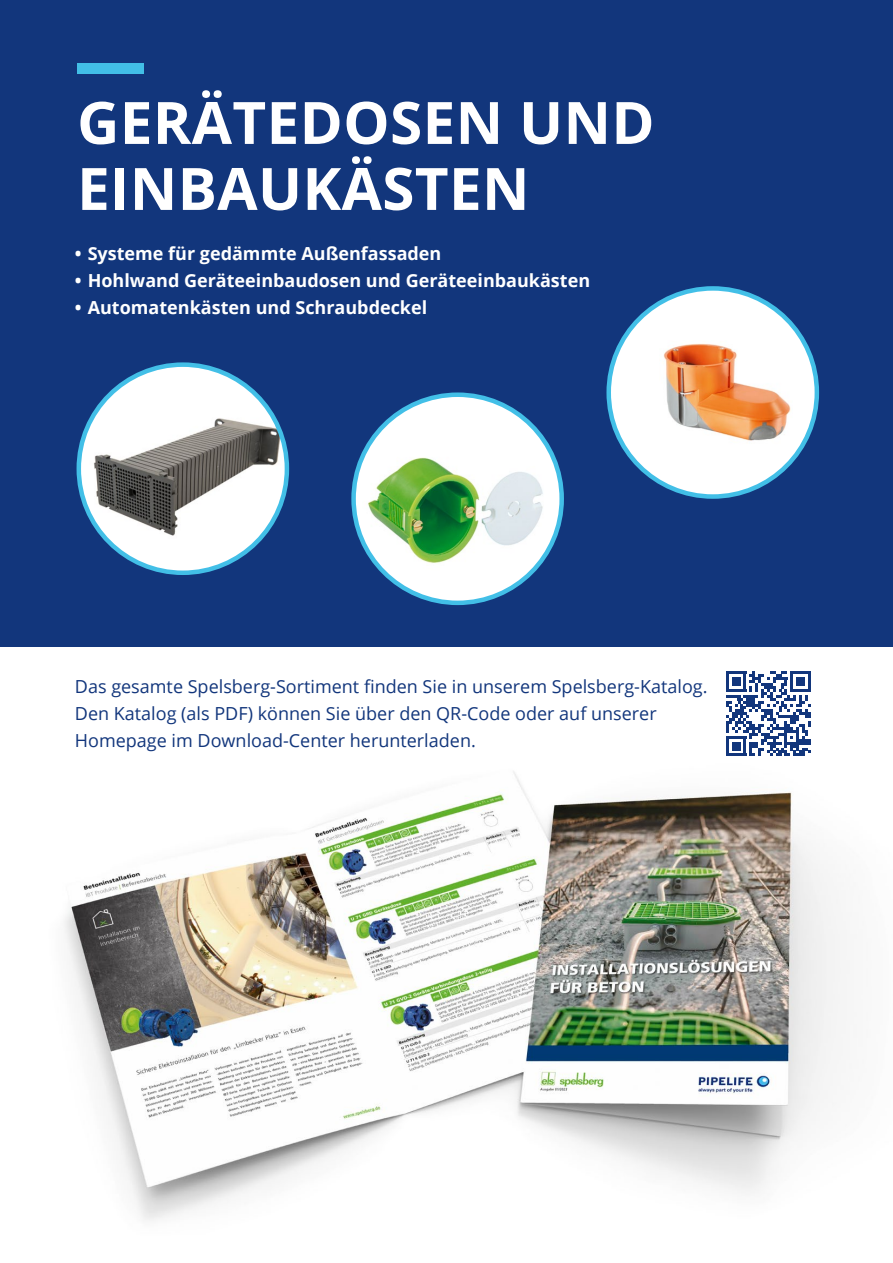
<style>
.page{position:relative;width:893px;height:1263px;background:#fff}
.page>*{position:absolute;margin:0;border:0;box-sizing:border-box;transform-origin:0 0}
.t1{font:700 58.5px/66px "Open Sans";letter-spacing:.005em;color:#fff}
.t2{font:18px/27px "Open Sans";color:#12367c}
.t3{font:700 18px "Open Sans";color:#fff}
</style>
<div class="page">
<div style="left:0;top:0;width:893px;height:646px;background:#12367c"></div>
<div style="left:609px;top:288px;width:208px;height:208px;background:#fff;border-radius:50%"></div>
<img style="left:664px;top:343px;width:127px;height:98px">
<svg style="left:79px;top:365px;width:208px;height:208px;background:#e1f4fb"></svg>
<img style="left:79px;top:384px;width:208px;height:165px">
<img style="left:64px;top:771px;width:777px;height:450px">
<svg style="left:726px;top:671px;width:85px;height:85px"></svg>
<hr style="left:726px;top:753px;width:20px;height:3px;background:#12367c">
<div style="left:732px;top:742px;width:8px;height:8px;background:#12367c"></div>
<div style="left:77px;top:63px;width:66px;height:11px;background:#42bfe7"></div>
<svg style="left:354px;top:395px;width:208px;height:208px;background:#d1eff9"></svg>
<img style="left:362px;top:414px;width:191px;height:189px">
<h1 class="t1" style="left:77px;top:88px;width:579px">GERÄTEDOSEN UND<br>EINBAUKÄSTEN</h1>
<p class="t3" style="left:75px;top:241px;width:368px">• Systeme für gedämmte Außenfassaden</p>
<p class="t3" style="left:75px;top:268px;width:517px">• Hohlwand Geräteeinbaudosen und Geräteeinbaukästen</p>
<p class="t3" style="left:75px;top:295px;width:354px">• Automatenkästen und Schraubdeckel</p>
<p class="t2" style="left:75px;top:673px;width:634px">Das gesamte Spelsberg-Sortiment finden Sie in unserem Spelsberg-Katalog.<br>Den Katalog (als PDF) können Sie über den QR-Code oder auf unserer<br>Homepage im Download-Center herunterladen.</p>
</div>
